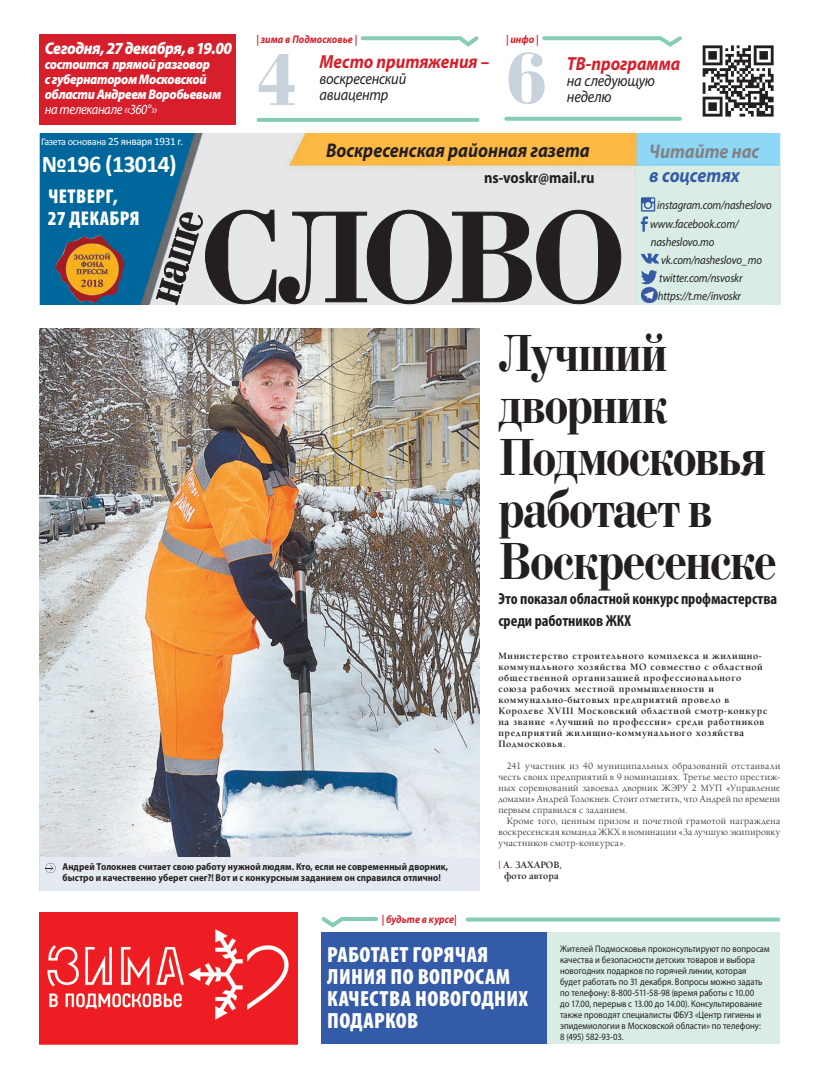
<style>
.page{position:relative;width:820px;height:1078px;background:#fff}
.page>*{position:absolute;margin:0;border:0;box-sizing:border-box;transform-origin:0 0}
.t1{font:700 136.7px "Bodoni C";letter-spacing:-.07em;color:#231f20;scale:.93 1}
.t2{font:700 76px "Bodoni C";color:#c7d2dc}
.t3{font:700 55px/52px "Bodoni C";letter-spacing:-.025em;color:#231f20;scale:.85 1}
.t4{font:700 48.8px "Bodoni C";color:#231f20;scale:.83 1}
.t5{font:700 24px "Calibri";letter-spacing:-.03em;color:#fff}
.t6{font:900 condensed 22px/22px "Myriad Pro";letter-spacing:.02em;color:#fff}
.t7{font:900 condensed 20px/22px "Myriad Pro";letter-spacing:.02em;color:#fff}
.t8{font:italic 700 19.9px "Myriad Pro";color:#231f20;scale:.9 1}
.t9{font:italic 700 19.9px "Myriad Pro";color:#808285;scale:.9 1}
.t10{font:italic 700 19.9px "Myriad Pro";color:#345ba7;scale:.9 1}
.t11{font:italic 700 19px "Myriad Pro";color:#d71f2b;scale:.9 1}
.t12{font:italic 900 17px "Myriad Pro";letter-spacing:-.03em;color:#fff;scale:.9 1}
.t13{font:700 condensed 16px/22px "Myriad Pro";letter-spacing:-.005em;color:#231f20}
.t14{font:italic 16px/16px "Myriad Pro";letter-spacing:-.015em;color:#231f20;scale:.9 1}
.t15{font:700 16px "Myriad Pro";letter-spacing:-.005em;color:#231f20;scale:.9 1}
.t16{font:italic 900 14px/15px "Myriad Pro";letter-spacing:-.03em;color:#fff;scale:.9 1}
.t17{font:italic 14px "Myriad Pro";letter-spacing:-.03em;color:#fff;scale:.9 1}
.t18{font:italic 12px/18px "Myriad Pro";letter-spacing:-.01em;color:#231f20;scale:.9 1}
.t19{font:italic 700 11px "Myriad Pro";color:#d71f2b;scale:.9 1}
.t20{font:10.2px "Calibri";letter-spacing:-.03em;color:#fff}
.t21{font:700 10px/11px "Alliance C";letter-spacing:.06em;color:#231f20}
.t22{font:700 10px/11px "Myriad Pro";letter-spacing:.01em;color:#231f20;scale:.9 1}
.t23{font:700 10px/11px "Alliance C";color:#231f20;text-align:center}
.t24{font:9.8px/11px "Alliance C";letter-spacing:.03em;color:#231f20;text-align:justify}
.t25{font:9.6px/11px "Myriad Pro";color:#231f20;scale:.9 1}
.s1{font-size:14px}
.s2{font-size:11.1px}
.s3{color:#d71f2b}
</style>
<div class="page">
<svg style="left:504px;top:117px;width:177px;height:4px"></svg>
<hr style="left:256px;top:118px;width:223px;height:4px;background:#86cdb6;border-radius:2px">
<svg style="left:360px;top:36px;width:118px;height:11px"></svg>
<img style="left:40px;top:133px;width:740px;height:172px">
<img style="left:56px;top:235px;width:69px;height:68px">
<div style="left:636px;top:166px;width:144px;height:139px;background:#d9ede5"></div>
<svg style="left:640px;top:197px;width:15px;height:34px"></svg>
<svg style="left:641px;top:253px;width:18px;height:10px"></svg>
<svg style="left:641px;top:270px;width:16px;height:15px"></svg>
<img style="left:641px;top:286px;width:16px;height:17px">
<img style="left:702px;top:45px;width:72px;height:72px">
<img style="left:40px;top:912px;width:257px;height:132px">
<div style="left:321px;top:931px;width:459px;height:112px;background:#d9ede5"></div>
<svg style="left:321px;top:917px;width:57px;height:10px"></svg>
<div style="left:321px;top:931px;width:226px;height:112px;background:#345ba7"></div>
<svg style="left:465px;top:917px;width:315px;height:4px"></svg>
<img style="left:40px;top:329px;width:439px;height:528px">
<svg style="left:542px;top:36px;width:140px;height:11px"></svg>
<div style="left:40px;top:34px;width:196px;height:90px;background:#d71f2b"></div>
<div style="left:40px;top:857px;width:439px;height:33px;background:#e5eaf0"></div>
<svg style="left:45px;top:863px;width:11px;height:9px"></svg>
<h3 class="t12" style="left:45px;top:39px;width:209px">Сегодня, 27 декабря, <span class="s1">в</span> 19.00</h3>
<h3 class="t16" style="left:45px;top:57px;width:197px">состоится прямой разговор<br>с губернатором Московской области Андреем Воробьевым</h3>
<h3 class="t17" style="left:45px;top:101px;width:126px">на телеканале ‹‹360°››</h3>
<p class="t20" style="left:41px;top:137px;width:144px">Газета основана <span class="s2">25 января 1931 г.</span></p>
<h3 class="t5" style="left:42px;top:154px;width:136px">№196 (13014)</h3>
<p class="t19" style="left:256px;top:32px;width:113px">| зима в Подмосковье |</p>
<p class="t19" style="left:506px;top:32px;width:37px">| инфо |</p>
<h2 class="t2" style="left:254px;top:41px;width:46px">4</h2>
<h3 class="t11" style="left:319px;top:49px;width:190px">Место притяжения –</h3>
<h3 class="t14" style="left:319px;top:70px;width:98px">воскресенский авиацентр</h3>
<h2 class="t2" style="left:504px;top:39px;width:45px">6</h2>
<h3 class="t11" style="left:566px;top:51px;width:127px">ТВ-программа</h3>
<h3 class="t14" style="left:566px;top:72px;width:99px">на следующую неделю</h3>
<h3 class="t8" style="left:326px;top:137px;width:294px">Воскресенская районная газета</h3>
<h3 class="t15" style="left:484px;top:167px;width:124px">ns-voskr@mail.ru</h3>
<h3 class="t9" style="left:649px;top:138px;width:124px">Читайте нас</h3>
<h3 class="t10" style="left:649px;top:162px;width:102px">в соцсетях</h3>
<h3 class="t7" style="left:48px;top:185px;width:93px">ЧЕТВЕРГ,<br>27 ДЕКАБРЯ</h3>
<h1 class="t1" style="left:199px;top:186px;width:462px">СЛОВО</h1>
<h3 class="t4" style="left:137px;top:293px;width:114px;rotate:-73deg">наше</h3>
<p class="t18" style="left:649px;top:196px;width:137px;text-indent:7px">instagram.com/nasheslovo www.facebook.com/ nasheslovo.mo</p>
<p class="t18" style="left:657px;top:250px;width:117px">vk.com/nasheslovo_mo twitter.com/nsvoskr https://t.me/invoskr</p>
<p class="t22" style="left:62px;top:861px;width:430px">Андрей Толокнев считает свою работу нужной людям. Кто, если не современный дворник, быстро и качественно уберет снег?! Вот и с конкурсным заданием он справился отлично!</p>
<h3 class="t3" style="left:498px;top:328px;width:328px">Лучший дворник<br>Подмосковья работает в<br>Воскресенске</h3>
<h3 class="t13" style="left:498px;top:587px;width:280px">Это показал областной конкурс профмастерства среди работников ЖКХ</h3>
<p class="t21" style="left:498px;top:650px;width:270px">Министерство строительного комплекса и жилищно&shy;коммунального хозяйства МО совместно с областной общественной организацией профессионального союза рабочих местной промышленности и коммунально-бытовых предприятий провело в Королеве XVIII Московский областной смотр-конкурс на звание «Лучший по профессии» среди работников предприятий жилищно-коммунального хозяйства Подмосковья.</p>
<p class="t24" style="left:498px;top:760px;width:283px;text-indent:9px">241 участник из 40 муниципальных образований отстаивали честь своих предприятий в 9 номинациях. Третье место престиж&shy;ных соревнований завоевал дворник ЖЭРУ 2 МУП «Управление домами» Андрей Толокнев. Стоит отметить, что Андрей по времени первым справился с заданием.</p>
<p class="t24" style="left:498px;top:815px;width:283px;text-indent:9px">Кроме того, ценным призом и почетной грамотой награждена воскресенская команда ЖКХ в номинации «За лучшую экипировку участников смотр-конкурса».</p>
<p class="t23" style="left:498px;top:859px;width:65px"><span class="s3">|</span> А. ЗАХАРОВ, фото автора</p>
<p class="t19" style="left:382px;top:912px;width:84px">| будьте в курсе|</p>
<h3 class="t6" style="left:327px;top:943px;width:202px">РАБОТАЕТ ГОРЯЧАЯ<br>ЛИНИЯ ПО ВОПРОСАМ<br>КАЧЕСТВА НОВОГОДНИХ<br>ПОДАРКОВ</h3>
<p class="t25" style="left:560px;top:942px;width:234px">Жителей Подмосковья проконсультируют по вопросам качества и безопасности детских товаров и выбора новогодних подарков по горячей линии, которая будет работать по 31 декабря. Вопросы можно задать по телефону: 8-800-511-58-98 (время работы с 10.00<br>до 17.00, перерыв с 13.00 до 14.00). Консультирование также проводят специалисты ФБУЗ «Центр гигиены и эпидемиологии в Московской области» по телефону:<br>8 (495) 582-93-03.</p>
</div>
